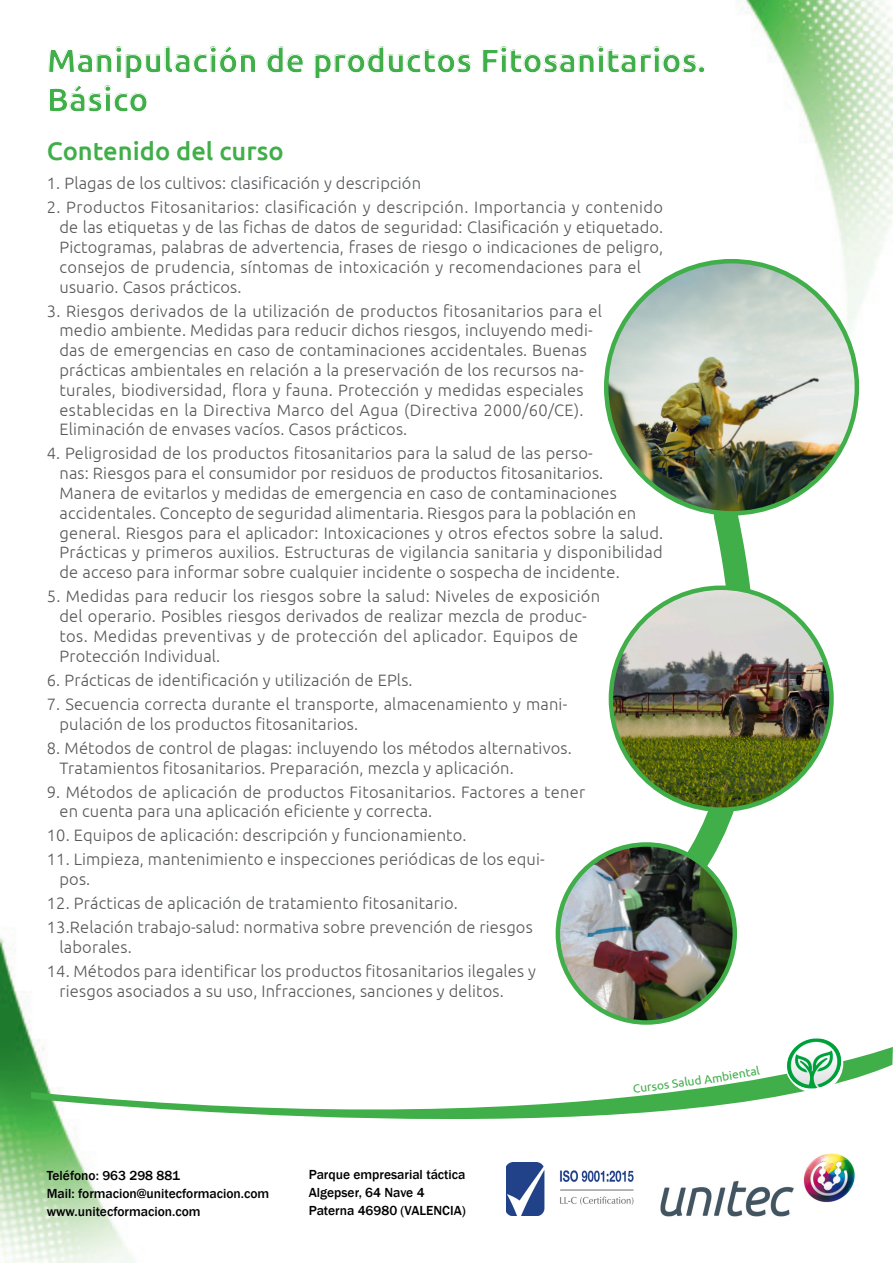
<style>
.page{position:relative;width:893px;height:1263px;background:#fff}
.page>*{position:absolute;margin:0;border:0;box-sizing:border-box;transform-origin:0 0}
.t1{font:700 33px "Ubuntu";color:#40ae49}
.t2{font:500 25.5px "Ubuntu";color:#40ae49}
.tab_guión{font:300 16.5px/19.8px "Ubuntu";letter-spacing:.01em;color:#57585a}
.t3{font:500 13.5px/18px "Franklin Gothic";color:#000001}
.t4{font:12px "Ubuntu";color:#40ae49}
</style>
<div class="page">
<img style="left:0;top:0;width:893px;height:1263px">
<svg style="left:624px;top:514px;width:153px;height:428px"></svg>
<img style="left:606px;top:261px;width:251px;height:253px">
<img style="left:611px;top:588px;width:221px;height:222px">
<img style="left:558px;top:844px;width:177px;height:179px">
<div style="left:555px;top:842px;width:182px;height:183px;border:4px solid #40ae49;border-radius:50%"></div>
<svg style="left:31px;top:1047px;width:862px;height:115px"></svg>
<img style="left:785px;top:1034px;width:58px;height:58px;border-radius:29px">
<img style="left:660px;top:1147px;width:194px;height:72px">
<img style="left:506px;top:1162px;width:131px;height:54px">
<svg style="left:266px;top:46px;width:38px;height:28px"></svg>
<svg style="left:314px;top:46px;width:158px;height:33px"></svg>
<svg style="left:482px;top:46px;width:223px;height:28px"></svg>
<svg style="left:48px;top:45px;width:208px;height:68px"></svg>
<svg style="left:633px;top:1083px;width:8px;height:10px"></svg>
<svg style="left:713px;top:1071px;width:19px;height:11px"></svg>
<svg style="left:756px;top:1065px;width:4px;height:10px"></svg>
<p class="t1" style="left:47px;top:41px;width:660px">Manipulación de productos Fitosanitarios.</p>
<p class="t1" style="left:47px;top:80px;width:103px">Básico</p>
<p class="t2" style="left:47px;top:135px;width:238px">Contenido del curso</p>
<p class="tab_guión" style="left:47px;top:173px;width:376px">1. Plagas de los cultivos: clasificación y descripción</p>
<p class="tab_guión" style="left:60px;top:197px;width:605px;text-indent:-13px">2. Productos Fitosanitarios: clasificación y descripción. Importancia y contenido de las etiquetas y de las fichas de datos de seguridad: Clasificación y etiquetado.<br>Pictogramas, palabras de advertencia, frases de riesgo o indicaciones de peligro, consejos de prudencia, síntomas de intoxicación y recomendaciones para el usuario. Casos prácticos.</p>
<p class="tab_guión" style="left:60px;top:300px;width:544px;text-indent:-13px">3. Riesgos derivados de la utilización de productos fitosanitarios para el medio ambiente. Medidas para reducir dichos riesgos, incluyendo medi&shy;das de emergencias en caso de contaminaciones accidentales. Buenas prácticas ambientales en relación a la preservación de los recursos na&shy;turales, biodiversidad, flora y fauna. Protección y medidas especiales establecidas en la Directiva Marco del Agua (Directiva 2000/60/CE).<br>Eliminación de envases vacíos. Casos prácticos.</p>
<p class="tab_guión" style="left:60px;top:443px;width:605px;text-indent:-13px">4. Peligrosidad de los productos fitosanitarios para la salud de las perso-<br>nas: Riesgos para el consumidor por residuos de productos fitosanitarios.<br>Manera de evitarlos y medidas de emergencia en caso de contaminaciones accidentales. Concepto de seguridad alimentaria. Riesgos para la población en general. Riesgos para el aplicador: Intoxicaciones y otros efectos sobre la salud.<br>Prácticas y primeros auxilios. Estructuras de vigilancia sanitaria y disponibilidad de acceso para informar sobre cualquier incidente o sospecha de incidente.</p>
<p class="tab_guión" style="left:60px;top:586px;width:542px;text-indent:-13px">5. Medidas para reducir los riesgos sobre la salud: Niveles de exposición del operario. Posibles riesgos derivados de realizar mezcla de produc&shy;tos. Medidas preventivas y de protección del aplicador. Equipos de Protección Individual.</p>
<p class="tab_guión" style="left:47px;top:670px;width:367px">6. Prácticas de identificación y utilización de EPls.</p>
<p class="tab_guión" style="left:60px;top:694px;width:509px;text-indent:-13px">7. Secuencia correcta durante el transporte, almacenamiento y mani&shy;pulación de los productos fitosanitarios.</p>
<p class="tab_guión" style="left:60px;top:737px;width:514px;text-indent:-13px">8. Métodos de control de plagas: incluyendo los métodos alternativos.<br>Tratamientos fitosanitarios. Preparación, mezcla y aplicación.</p>
<p class="tab_guión" style="left:60px;top:781px;width:527px;text-indent:-13px">9. Métodos de aplicación de productos Fitosanitarios. Factores a tener en cuenta para una aplicación eficiente y correcta.</p>
<p class="tab_guión" style="left:47px;top:825px;width:421px">10. Equipos de aplicación: descripción y funcionamiento.</p>
<p class="tab_guión" style="left:60px;top:849px;width:487px;text-indent:-13px">11. Limpieza, mantenimiento e inspecciones periódicas de los equi&shy;pos.</p>
<p class="tab_guión" style="left:47px;top:893px;width:413px">12. Prácticas de aplicación de tratamiento fitosanitario.</p>
<p class="tab_guión" style="left:60px;top:917px;width:475px;text-indent:-13px">13.Relación trabajo-salud: normativa sobre prevención de riesgos laborales.</p>
<p class="tab_guión" style="left:60px;top:961px;width:478px;text-indent:-13px">14. Métodos para identificar los productos fitosanitarios ilegales y riesgos asociados a su uso, Infracciones, sanciones y delitos.</p>
<p class="t4" style="left:639px;top:1080px;width:40px;rotate:-7deg">ursos S</p>
<p class="t4" style="left:677px;top:1076px;width:36px;rotate:-8deg">alud A</p>
<p class="t4" style="left:731px;top:1068px;width:26px;rotate:-10deg">enta</p>
<p class="t3" style="left:47px;top:1167px;width:135px">Teléfono: 963 298 881</p>
<p class="t3" style="left:47px;top:1185px;width:224px">Mail: formacion@unitecformacion.com</p>
<p class="t3" style="left:47px;top:1203px;width:155px">www.unitecformacion.com</p>
<p class="t3" style="left:309px;top:1166px;width:159px">Parque empresarial táctica<br>Algepser, 64 Nave 4<br>Paterna 46980 (VALENCIA)</p>
</div>
